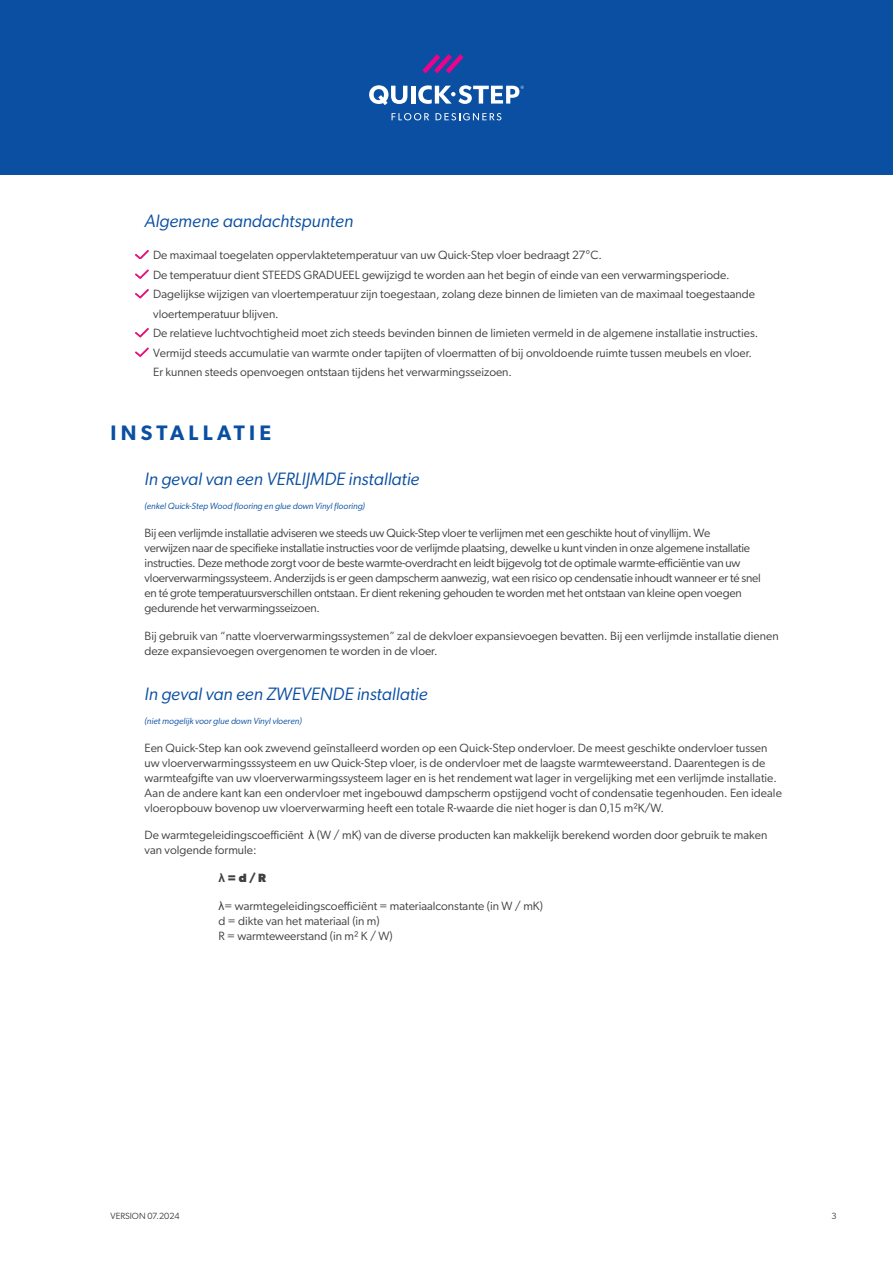
<style>
.page{position:relative;width:893px;height:1263px;background:#fff}
.page>*{position:absolute;margin:0;border:0;box-sizing:border-box;transform-origin:0 0}
.T1_-_Title{font:600 21px "Gibson";letter-spacing:.2em;color:#0a4fa2}
.T2_-_Title{font:italic 18px "Gibson";color:#0a4fa2}
.Body{font:12px/15px "Gibson";color:#3e3e3f}
.Body-2{font:12px/15px "Gibson";letter-spacing:-.02em;color:#3e3e3f}
.Bullets{font:12px/19.5px "Gibson";color:#3e3e3f}
.Body_-_No_Spacing{font:12px "Gibson";color:#3e3e3f}
.Body-3{font:700 12px "Gibson";color:#3e3e3f}
.T2_-_Title-2{font:italic 9px "Gibson";color:#0a4fa2}
.t1{font:9px "Gibson";color:#3e3e3f}
.s1{font-family:"Arial"}
</style>
<div class="page">
<div style="left:0;top:0;width:893px;height:174px;background:#0a4fa2"></div>
<svg style="left:392px;top:113px;width:37px;height:7px"></svg>
<svg style="left:436px;top:113px;width:65px;height:7px"></svg>
<svg style="left:422px;top:54px;width:42px;height:19px"></svg>
<svg style="left:369px;top:85px;width:38px;height:20px"></svg>
<hr style="left:411px;top:86px;width:4px;height:18px;background:#fff">
<svg style="left:418px;top:85px;width:106px;height:19px"></svg>
<svg style="left:135px;top:250px;width:14px;height:9px"></svg>
<svg style="left:135px;top:270px;width:14px;height:8px"></svg>
<svg style="left:135px;top:289px;width:14px;height:9px"></svg>
<svg style="left:135px;top:328px;width:14px;height:9px"></svg>
<svg style="left:135px;top:348px;width:14px;height:8px"></svg>
<p class="T2_-_Title" style="left:145px;top:210px;width:210px">Algemene aandachtspunten</p>
<p class="Bullets" style="left:153px;top:245px;width:450px">De maximaal toegelaten oppervlaktetemperatuur van uw Quick-Step vloer bedraagt 27°C.</p>
<p class="Bullets" style="left:153px;top:265px;width:578px">De temperatuur dient STEEDS GRADUEEL gewijzigd te worden aan het begin of einde van een verwarmingsperiode.</p>
<p class="Bullets" style="left:153px;top:284px;width:603px">Dagelijkse wijzigen van vloertemperatuur zijn toegestaan, zolang deze binnen de limieten van de maximaal toegestaande vloertemperatuur blijven.</p>
<p class="Bullets" style="left:153px;top:323px;width:607px">De relatieve luchtvochtigheid moet zich steeds bevinden binnen de limieten vermeld in de algemene installatie instructies.</p>
<p class="Bullets" style="left:153px;top:343px;width:600px">Vermijd steeds accumulatie van warmte onder tapijten of vloermatten of bij onvoldoende ruimte tussen meubels en vloer.<br>Er kunnen steeds openvoegen ontstaan tijdens het verwarmingsseizoen.</p>
<p class="T1_-_Title" style="left:111px;top:420px;width:162px">INSTALLATIE</p>
<p class="T2_-_Title" style="left:145px;top:468px;width:277px">In geval van een VERLIJMDE installatie</p>
<p class="T2_-_Title-2" style="left:145px;top:501px;width:222px">(enkel Quick-Step Wood flooring en glue down Vinyl flooring)</p>
<p class="Body-2" style="left:145px;top:525px;width:618px">Bij een verlijmde installatie adviseren we steeds uw Quick-Step vloer te verlijmen met een geschikte hout of vinyllijm. We<br>verwijzen naar de specifieke installatie instructies voor de verlijmde plaatsing, dewelke u kunt vinden in onze algemene installatie instructies. Deze methode zorgt voor de beste warmte-overdracht en leidt bijgevolg tot de optimale warmte-efficiëntie van uw vloerverwarmingssysteem. Anderzijds is er geen dampscherm aanwezig, wat een risico op cendensatie inhoudt wanneer er té snel en té grote temperatuursverschillen ontstaan. Er dient rekening gehouden te worden met het ontstaan van kleine open voegen gedurende het verwarmingsseizoen.</p>
<p class="Body" style="left:145px;top:628px;width:636px">Bij gebruik van “natte vloerverwarmingssystemen” zal de dekvloer expansievoegen bevatten. Bij een verlijmde installatie dienen deze expansievoegen overgenomen te worden in de vloer.</p>
<p class="T2_-_Title" style="left:145px;top:683px;width:285px">In geval van een ZWEVENDE installatie</p>
<p class="T2_-_Title-2" style="left:145px;top:715px;width:159px">(niet mogelijk voor glue down Vinyl vloeren)</p>
<p class="Body" style="left:145px;top:740px;width:639px">Een Quick-Step kan ook zwevend geïnstalleerd worden op een Quick-Step ondervloer. De meest geschikte ondervloer tussen uw vloerverwarmingsssysteem en uw Quick-Step vloer, is de ondervloer met de laagste warmteweerstand. Daarentegen is de warmteafgifte van uw vloerverwarmingssysteem lager en is het rendement wat lager in vergelijking met een verlijmde installatie.<br>Aan de andere kant kan een ondervloer met ingebouwd dampscherm opstijgend vocht of condensatie tegenhouden. Een ideale vloeropbouw bovenop uw vloerverwarming heeft een totale R-waarde die niet hoger is dan 0,15 m²K/W.</p>
<p class="Body" style="left:145px;top:827px;width:624px">De warmtegeleidingscoefficiënt <span class="s1">λ</span> (W / mK) van de diverse producten kan makkelijk berekend worden door gebruik te maken van volgende formule:</p>
<p class="Body-3" style="left:219px;top:871px;width:49px"><span class="s1">λ</span> = d / R</p>
<p class="Body_-_No_Spacing" style="left:219px;top:898px;width:326px"><span class="s1">λ</span>= warmtegeleidingscoefficiënt = materiaalconstante (in W / mK)</p>
<p class="Body_-_No_Spacing" style="left:219px;top:913px;width:163px">d = dikte van het materiaal (in m)</p>
<p class="Body_-_No_Spacing" style="left:219px;top:928px;width:176px">R = warmteweerstand (in m² K / W)</p>
<p class="t1" style="left:111px;top:1210px;width:71px">VERSION 07.2024</p>
<p class="t1" style="left:831px;top:1210px;width:7px">3</p>
</div>
